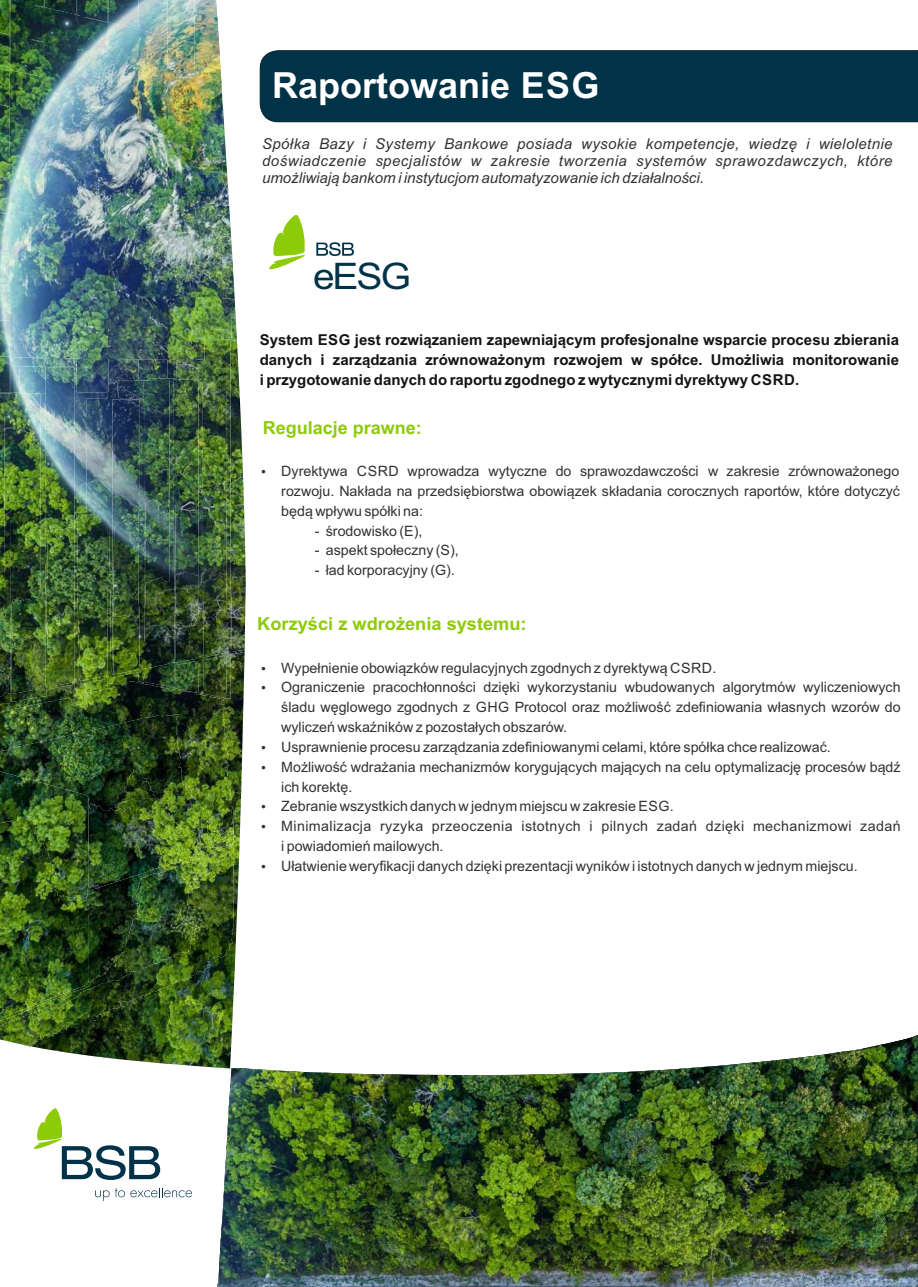
<style>
.page{position:relative;width:918px;height:1287px;background:#fff}
.page>*{position:absolute;margin:0;border:0;box-sizing:border-box;transform-origin:0 0}
.t1{font:36.6px "Arial";color:#003348;scale:1.07 1}
.t2{font:700 36px "Arial";color:#fff}
.t3{font:700 18px "Arial";color:#8dcb08}
.t4{font:700 15px/20.1px "Arial";color:#141415;text-align:justify}
.t5{font:italic 15px/16.8px "Arial";color:#323232;text-align:justify}
.t6{font:14.25px/19.8px "Arial";color:#323232;text-align:justify}
.t7{font:14.25px/19.8px "Arial";letter-spacing:.03em;color:#323232}
</style>
<div class="page">
<svg style="left:259px;top:50px;width:659px;height:73px"></svg>
<img style="left:218px;top:1035px;width:700px;height:252px">
<div style="left:260px;top:51px;width:658px;height:71px;background:#003348"></div>
<img style="left:0;top:33px;width:195px;height:479px">
<img style="left:0;top:714px;width:234px;height:57px">
<img style="left:27px;top:1027px;width:177px;height:21px">
<img style="left:113px;top:340px;width:117px;height:172px">
<img style="left:88px;top:763px;width:146px;height:128px">
<img style="left:0;top:1021px;width:229px;height:6px">
<img style="left:0;top:771px;width:89px;height:74px">
<img style="left:0;top:394px;width:45px;height:118px">
<img style="left:45px;top:393px;width:30px;height:119px">
<img style="left:0;top:845px;width:232px;height:176px">
<img style="left:0;top:704px;width:227px;height:46px">
<img style="left:230px;top:340px;width:16px;height:285px">
<img style="left:202px;top:360px;width:25px;height:152px">
<img style="left:112px;top:399px;width:27px;height:105px">
<img style="left:173px;top:379px;width:25px;height:133px">
<img style="left:142px;top:379px;width:28px;height:133px">
<img style="left:0;top:512px;width:245px;height:192px">
<svg style="left:222px;top:93px;width:1px;height:19px"></svg>
<img style="left:46px;top:506px;width:29px;height:85px">
<img style="left:10px;top:0;width:34px;height:71px">
<img style="left:167px;top:0;width:28px;height:70px">
<img style="left:46px;top:591px;width:29px;height:97px">
<img style="left:112px;top:504px;width:27px;height:169px">
<img style="left:167px;top:70px;width:28px;height:68px">
<img style="left:77px;top:0;width:31px;height:50px">
<img style="left:75px;top:392px;width:33px;height:121px">
<img style="left:79px;top:511px;width:29px;height:109px">
<img style="left:79px;top:556px;width:28px;height:123px">
<img style="left:10px;top:589px;width:31px;height:105px">
<img style="left:10px;top:71px;width:34px;height:36px">
<img style="left:174px;top:563px;width:25px;height:98px">
<img style="left:9px;top:248px;width:35px;height:109px">
<img style="left:10px;top:182px;width:34px;height:35px">
<img style="left:10px;top:147px;width:34px;height:35px">
<img style="left:10px;top:107px;width:34px;height:40px">
<img style="left:44px;top:152px;width:32px;height:31px">
<img style="left:44px;top:83px;width:32px;height:30px">
<img style="left:44px;top:113px;width:32px;height:39px">
<img style="left:44px;top:15px;width:32px;height:28px">
<img style="left:44px;top:43px;width:32px;height:40px">
<img style="left:44px;top:288px;width:32px;height:69px">
<img style="left:77px;top:90px;width:31px;height:28px">
<img style="left:77px;top:157px;width:31px;height:30px">
<img style="left:77px;top:118px;width:31px;height:39px">
<img style="left:77px;top:50px;width:31px;height:40px">
<img style="left:44px;top:183px;width:32px;height:36px">
<img style="left:77px;top:187px;width:31px;height:34px">
<img style="left:145px;top:544px;width:24px;height:61px">
<img style="left:195px;top:234px;width:27px;height:31px">
<img style="left:108px;top:258px;width:30px;height:100px">
<img style="left:77px;top:358px;width:61px;height:34px">
<img style="left:108px;top:95px;width:30px;height:1px">
<img style="left:108px;top:161px;width:30px;height:30px">
<img style="left:108px;top:191px;width:30px;height:33px">
<img style="left:108px;top:56px;width:30px;height:39px">
<img style="left:108px;top:29px;width:30px;height:1px">
<img style="left:108px;top:124px;width:30px;height:37px">
<img style="left:44px;top:254px;width:29px;height:35px">
<img style="left:138px;top:198px;width:29px;height:32px">
<img style="left:138px;top:261px;width:30px;height:119px">
<img style="left:138px;top:69px;width:29px;height:32px">
<img style="left:138px;top:30px;width:29px;height:39px">
<img style="left:138px;top:129px;width:29px;height:33px">
<img style="left:139px;top:96px;width:28px;height:37px">
<img style="left:138px;top:162px;width:29px;height:36px">
<img style="left:203px;top:655px;width:25px;height:43px">
<img style="left:145px;top:484px;width:24px;height:60px">
<img style="left:77px;top:221px;width:31px;height:35px">
<img style="left:167px;top:297px;width:28px;height:63px">
<img style="left:167px;top:265px;width:28px;height:32px">
<img style="left:167px;top:201px;width:28px;height:30px">
<img style="left:167px;top:166px;width:28px;height:35px">
<img style="left:195px;top:265px;width:27px;height:94px">
<img style="left:195px;top:13px;width:24px;height:31px">
<img style="left:0;top:35px;width:10px;height:215px">
<img style="left:195px;top:77px;width:27px;height:30px">
<img style="left:195px;top:143px;width:27px;height:27px">
<img style="left:195px;top:107px;width:27px;height:36px">
<img style="left:195px;top:44px;width:26px;height:36px">
<img style="left:195px;top:170px;width:27px;height:32px">
<img style="left:108px;top:0;width:30px;height:29px">
<img style="left:84px;top:324px;width:24px;height:34px">
<img style="left:222px;top:268px;width:14px;height:62px">
<img style="left:222px;top:237px;width:11px;height:31px">
<img style="left:222px;top:143px;width:5px;height:31px">
<img style="left:222px;top:112px;width:3px;height:31px">
<img style="left:19px;top:393px;width:28px;height:11px">
<img style="left:44px;top:218px;width:26px;height:36px">
<img style="left:222px;top:212px;width:9px;height:25px">
<img style="left:222px;top:174px;width:7px;height:32px">
<img style="left:108px;top:224px;width:30px;height:30px">
<img style="left:175px;top:661px;width:23px;height:32px">
<img style="left:87px;top:291px;width:21px;height:34px">
<img style="left:10px;top:214px;width:31px;height:34px">
<img style="left:195px;top:202px;width:27px;height:32px">
<img style="left:167px;top:245px;width:28px;height:20px">
<img style="left:10px;top:357px;width:67px;height:36px">
<img style="left:114px;top:581px;width:25px;height:38px">
<img style="left:91px;top:257px;width:17px;height:34px">
<img style="left:139px;top:244px;width:28px;height:19px">
<img style="left:16px;top:219px;width:28px;height:33px">
<img style="left:76px;top:255px;width:16px;height:35px">
<img style="left:195px;top:0;width:22px;height:17px">
<img style="left:0;top:252px;width:10px;height:140px">
<img style="left:0;top:0;width:10px;height:35px">
<img style="left:44px;top:0;width:33px;height:15px">
<img style="left:139px;top:228px;width:28px;height:16px">
<img style="left:56px;top:219px;width:20px;height:36px">
<img style="left:109px;top:244px;width:29px;height:16px">
<img style="left:167px;top:231px;width:28px;height:14px">
<svg style="left:167px;top:360px;width:10px;height:3px"></svg>
<svg style="left:222px;top:330px;width:9px;height:10px"></svg>
<svg style="left:95px;top:1188px;width:97px;height:13px"></svg>
<svg style="left:33px;top:1108px;width:127px;height:72px"></svg>
<svg style="left:269px;top:215px;width:36px;height:55px"></svg>
<svg style="left:316px;top:242px;width:38px;height:14px"></svg>
<h2 class="t2" style="left:272px;top:72px;width:329px">Raportowanie ESG</h2>
<p class="t5" style="left:262px;top:137px;width:632px">Spółka Bazy i Systemy Bankowe posiada wysokie kompetencje, wiedzę i wieloletnie doświadczenie specjalistów w zakresie tworzenia systemów sprawozdawczych, które umożliwiają bankom i instytucjom automatyzowanie ich działalności.</p>
<h1 class="t1" style="left:313px;top:263px;width:93px">eESG</h1>
<p class="t4" style="left:260px;top:331px;width:641px">System ESG jest rozwiązaniem zapewniającym profesjonalne wsparcie procesu zbierania danych i zarządzania zrównoważonym rozwojem w spółce. Umożliwia monitorowanie i przygotowanie danych do raportu zgodnego z wytycznymi dyrektywy CSRD.</p>
<p class="t3" style="left:263px;top:421px;width:161px">Regulacje prawne:</p>
<p class="t6" style="left:281px;top:462px;width:620px;text-indent:-21px">• Dyrektywa CSRD wprowadza wytyczne do sprawozdawczości w zakresie zrównoważonego rozwoju. Nakłada na przedsiębiorstwa obowiązek składania corocznych raportów, które dotyczyć będą wpływu spółki na:</p>
<p class="t6" style="left:315px;top:522px;width:109px">- środowisko (E),</p>
<p class="t6" style="left:315px;top:542px;width:146px">- aspekt społeczny (S),</p>
<p class="t6" style="left:315px;top:562px;width:142px">- ład korporacyjny (G).</p>
<p class="t3" style="left:257px;top:617px;width:271px">Korzyści z wdrożenia systemu:</p>
<p class="t6" style="left:261px;top:659px;width:457px">• Wypełnienie obowiązków regulacyjnych zgodnych z dyrektywą CSRD.</p>
<p class="t6" style="left:281px;top:679px;width:621px;text-indent:-21px">• Ograniczenie pracochłonności dzięki wykorzystaniu wbudowanych algorytmów wyliczeniowych śladu węglowego zgodnych z GHG Protocol oraz możliwość zdefiniowania własnych wzorów do wyliczeń wskaźników z pozostałych obszarów.</p>
<p class="t6" style="left:261px;top:738px;width:572px">• Usprawnienie procesu zarządzania zdefiniowanymi celami, które spółka chce realizować.</p>
<p class="t6" style="left:281px;top:758px;width:621px;text-indent:-21px">• Możliwość wdrażania mechanizmów korygujących mających na celu optymalizację procesów bądź ich korektę.</p>
<p class="t6" style="left:261px;top:798px;width:415px">• Zebranie wszystkich danych w jednym miejscu w zakresie ESG.</p>
<p class="t7" style="left:281px;top:818px;width:621px;text-indent:-21px">• Minimalizacja ryzyka przeoczenia istotnych i pilnych zadań dzięki mechanizmowi zadań i powiadomień mailowych.</p>
<p class="t6" style="left:261px;top:857px;width:599px">• Ułatwienie weryfikacji danych dzięki prezentacji wyników i istotnych danych w jednym miejscu.</p>
</div>
